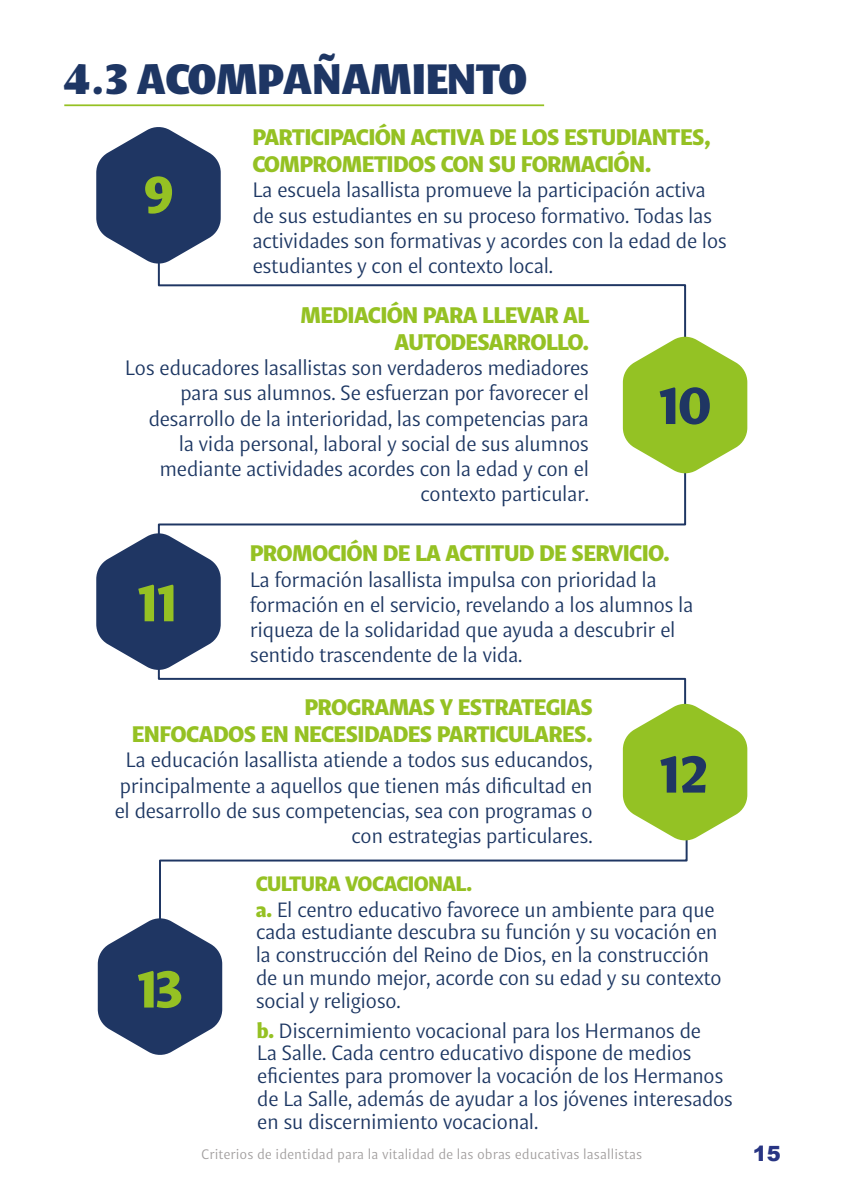
<style>
.page{position:relative;width:844px;height:1191px;background:#fff}
.page>*{position:absolute;margin:0;border:0;box-sizing:border-box;transform-origin:0 0}
.t1{font:900 52.5px "Indivisa Text Sans";color:#95c123}
.t2{font:900 52.5px "Indivisa Text Sans";color:#1f3663}
.t3{font:800 45.5px "Indivisa Display Sans";letter-spacing:-.03em;color:#1e3664}
.t4{font:900 22.75px/27.3px "Indivisa Text Sans";letter-spacing:-.025em;color:#95c123;text-align:right}
.t5{font:21px/25.2px "Indivisa Text Sans";letter-spacing:-.03em;color:#1c3662}
.t6{font:900 21px "Arial";color:#283583}
.t7{font:14px "Indivisa Text Sans";color:#a19e9e}
.s1{font-weight:900;color:#95c123}
</style>
<div class="page">
<svg style="left:159px;top:841px;width:529px;height:171px"></svg>
<svg style="left:98px;top:917px;width:124px;height:138px"></svg>
<svg style="left:157px;top:265px;width:530px;height:438px"></svg>
<svg style="left:96px;top:127px;width:125px;height:138px"></svg>
<svg style="left:622px;top:336px;width:125px;height:138px"></svg>
<svg style="left:96px;top:532px;width:125px;height:139px"></svg>
<svg style="left:622px;top:703px;width:125px;height:138px"></svg>
<hr style="left:64px;top:104px;width:480px;height:2px;background:#95c123">
<h2 class="t3" style="left:63px;top:41px;width:466px">4.3 ACOMPAÑAMIENTO</h2>
<p class="t4" style="left:252px;top:121px;width:460px;text-align:left">PARTICIPACIÓN ACTIVA DE LOS ESTUDIANTES,<br>COMPROMETIDOS CON SU FORMACIÓN.</p>
<p class="t5" style="left:252px;top:176px;width:476px">La escuela lasallista promueve la participación activa de sus estudiantes en su proceso formativo. Todas las actividades son formativas y acordes con la edad de los estudiantes y con el contexto local.</p>
<p class="t4" style="left:300px;top:299px;width:290px">MEDIACIÓN PARA LLEVAR AL<br>AUTODESARROLLO.</p>
<p class="t5" style="left:125px;top:354px;width:465px;text-align:right">Los educadores lasallistas son verdaderos mediadores para sus alumnos. Se esfuerzan por favorecer el desarrollo de la interioridad, las competencias para<br>la vida personal, laboral y social de sus alumnos mediante actividades acordes con la edad y con el contexto particular.</p>
<p class="t4" style="left:250px;top:538px;width:421px">PROMOCIÓN DE LA ACTITUD DE SERVICIO.</p>
<p class="t5" style="left:250px;top:565px;width:445px">La formación lasallista impulsa con prioridad la formación en el servicio, revelando a los alumnos la riqueza de la solidaridad que ayuda a descubrir el sentido trascendente de la vida.</p>
<p class="t4" style="left:132px;top:691px;width:462px">PROGRAMAS Y ESTRATEGIAS<br>ENFOCADOS EN NECESIDADES PARTICULARES.</p>
<p class="t5" style="left:114px;top:746px;width:480px;text-align:right">La educación lasallista atiende a todos sus educandos, principalmente a aquellos que tienen más dificultad en el desarrollo de sus competencias, sea con programas o con estrategias particulares.</p>
<h1 class="t1" style="left:143px;top:148px;width:33px">9</h1>
<h1 class="t2" style="left:658px;top:359px;width:54px">10</h1>
<h1 class="t1" style="left:137px;top:556px;width:42px">11</h1>
<h1 class="t2" style="left:659px;top:728px;width:52px">12</h1>
<h1 class="t1" style="left:137px;top:943px;width:47px">13</h1>
<p class="t5" style="left:255px;top:870px;width:460px"><span class="s1">CULTURA VOCACIONAL.<br>a.</span> El centro educativo favorece un ambiente para que</p>
<p class="t5" style="left:255px;top:919px;width:467px;line-height:22.8px">cada estudiante descubra su función y su vocación en la construcción del Reino de Dios, en la construcción de un mundo mejor, acorde con su edad y su contexto</p>
<p class="t5" style="left:255px;top:984px;width:447px;line-height:30.1px">social y religioso.<br><span class="s1">b.</span> Discernimiento vocacional para los Hermanos de</p>
<p class="t5" style="left:257px;top:1040px;width:477px;line-height:22.8px">La Salle. Cada centro educativo dispone de medios eficientes para promover la vocación de los Hermanos de La Salle, además de ayudar a los jóvenes interesados en su discernimiento vocacional.</p>
<p class="t7" style="left:201px;top:1143px;width:443px">Criterios de identidad para la vitalidad de las obras educativas lasallistas</p>
<p class="t6" style="left:752px;top:1138px;width:30px">15</p>
</div>
